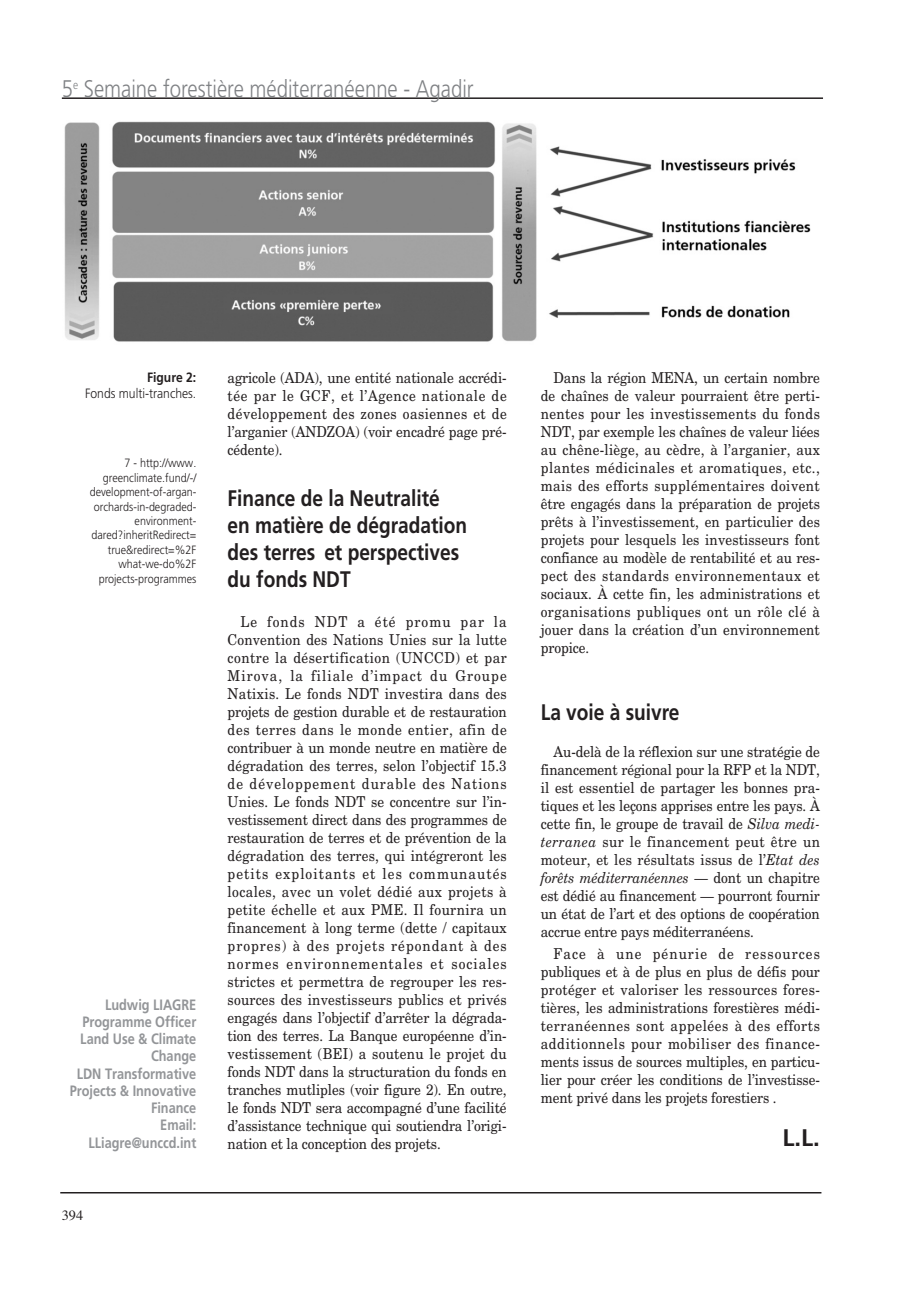
<style>
.page{position:relative;width:920px;height:1290px;background:#fff}
.page>*{position:absolute;margin:0;border:0;box-sizing:border-box;transform-origin:0 0}
.t1{font:300 24px "Frutiger";color:#808285;scale:.85 1}
.t2{font:700 24px "Frutiger";color:#231f20}
.t3{font:700 22.5px/27px "Frutiger";color:#231f20;scale:.85 1}
.t4{font:15px/18px "New Century Schlbk";letter-spacing:-.005em;color:#231f20;text-align:justify;scale:.9 1}
.t5{font:700 15px/17.2px "Frutiger";color:#939598;text-align:right;scale:.85 1}
.t6{font:14.25px "Times";color:#231f20}
.t7{font:300 13.5px "Frutiger";color:#231f20;scale:.9 1}
.t8{font:700 13.5px "Frutiger";color:#231f20;scale:.9 1}
.t9{font:300 12px/14.4px "Frutiger";color:#231f20;text-align:right;scale:.9 1}
.s1{font-style:italic}
</style>
<div class="page">
<hr style="left:60px;top:1192px;width:761px;height:1px;background:#231f20">
<hr style="left:62px;top:97px;width:761px;height:2px;background:#231f20">
<img style="left:64px;top:121px;width:747px;height:221px">
<h1 class="t1" style="left:62px;top:75px;width:486px">5<sup>e</sup> Semaine forestière méditerranéenne - Agadir</h1>
<p class="t8" style="left:147px;top:369px;width:56px">Figure 2:</p>
<p class="t7" style="left:85px;top:386px;width:125px">Fonds multi-tranches.</p>
<p class="t9" style="left:90px;top:456px;width:120px">7 - http://www. greenclimate.fund/-/ development-of-argan&shy;orchards-in-degraded&shy;environment&shy;dared?inheritRedirect= true&amp;redirect=%2F what-we-do%2F projects-programmes</p>
<p class="t5" style="left:70px;top:995px;width:150px">Ludwig LIAGRE<br>Programme Officer<br>Land Use &amp; Climate<br>Change<br>LDN Transformative<br>Projects &amp; Innovative<br>Finance<br>Email:<br>LLiagre@unccd.int</p>
<p class="t6" style="left:62px;top:1202px;width:23px">394</p>
<p class="t4" style="left:228px;top:368px;width:312px">agricole (ADA), une entité nationale accrédi&shy;tée par le GCF, et l’Agence nationale de développement des zones oasiennes et de l’arganier (ANDZOA) (voir encadré page pré&shy;cédente).</p>
<h2 class="t3" style="left:228px;top:484px;width:283px">Finance de la Neutralité en matière de dégradation des terres et perspectives du fonds NDT</h2>
<p class="t4" style="left:228px;top:612px;width:312px;text-indent:13px">Le fonds NDT a été promu par la Convention des Nations Unies sur la lutte contre la désertification (UNCCD) et par Mirova, la filiale d’impact du Groupe Natixis. Le fonds NDT investira dans des projets de gestion durable et de restauration des terres dans le monde entier, afin de contribuer à un monde neutre en matière de dégradation des terres, selon l’objectif 15.3 de développement durable des Nations Unies. Le fonds NDT se concentre sur l’in&shy;vestissement direct dans des programmes de restauration de terres et de prévention de la dégradation des terres, qui intégreront les petits exploitants et les communautés locales, avec un volet dédié aux projets à petite échelle et aux PME. Il fournira un financement à long terme (dette / capitaux propres) à des projets répondant à des normes environnementales et sociales strictes et permettra de regrouper les res&shy;sources des investisseurs publics et privés engagés dans l’objectif d’arrêter la dégrada&shy;tion des terres. La Banque européenne d’in&shy;vestissement (BEI) a soutenu le projet du fonds NDT dans la structuration du fonds en tranches mutliples (voir figure 2). En outre, le fonds NDT sera accompagné d’une facilité d’assistance technique qui soutiendra l’origi&shy;nation et la conception des projets.</p>
<p class="t4" style="left:541px;top:368px;width:312px;text-indent:13px">Dans la région MENA, un certain nombre de chaînes de valeur pourraient être perti&shy;nentes pour les investissements du fonds NDT, par exemple les chaînes de valeur liées au chêne-liège, au cèdre, à l’arganier, aux plantes médicinales et aromatiques, etc., mais des efforts supplémentaires doivent être engagés dans la préparation de projets prêts à l’investissement, en particulier des projets pour lesquels les investisseurs font confiance au modèle de rentabilité et au res&shy;pect des standards environnementaux et sociaux. À cette fin, les administrations et organisations publiques ont un rôle clé à jouer dans la création d’un environnement propice.</p>
<h2 class="t3" style="left:541px;top:699px;width:165px">La voie à suivre</h2>
<p class="t4" style="left:541px;top:742px;width:312px;text-indent:13px">Au-delà de la réflexion sur une stratégie de financement régional pour la RFP et la NDT, il est essentiel de partager les bonnes pra&shy;tiques et les leçons apprises entre les pays. À cette fin, le groupe de travail de <span class="s1">Silva medi&shy;terranea</span> sur le financement peut être un moteur, et les résultats issus de l’<span class="s1">Etat des forêts méditerranéennes</span> — dont un chapitre est dédié au financement — pourront fournir un état de l’art et des options de coopération accrue entre pays méditerranéens.</p>
<p class="t4" style="left:541px;top:944px;width:312px;text-indent:13px">Face à une pénurie de ressources publiques et à de plus en plus de défis pour protéger et valoriser les ressources fores&shy;tières, les administrations forestières médi&shy;terranéennes sont appelées à des efforts additionnels pour mobiliser des finance&shy;ments issus de sources multiples, en particu&shy;lier pour créer les conditions de l’investisse&shy;ment privé dans les projets forestiers .</p>
<h1 class="t2" style="left:783px;top:1124px;width:39px">L.L.</h1>
</div>
